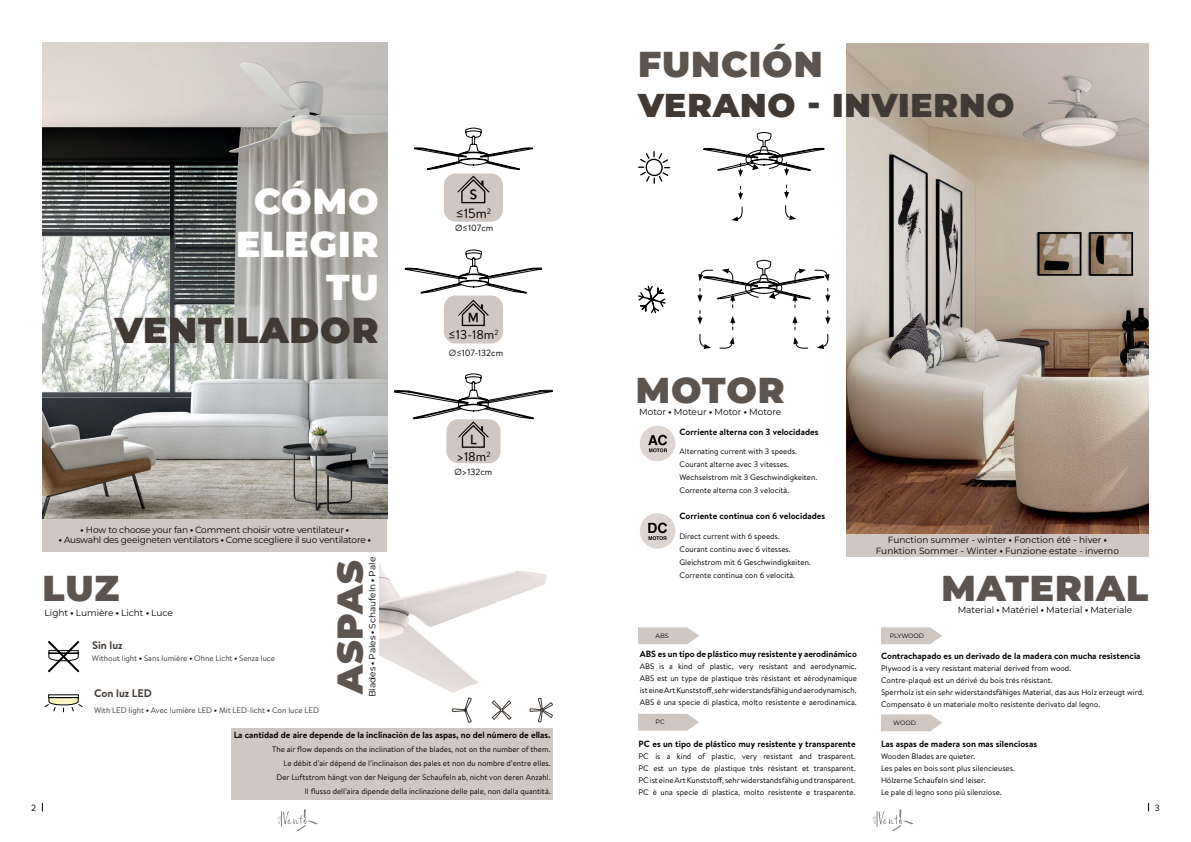
<style>
.page{position:relative;width:1191px;height:842px;background:#fff}
.page>*{position:absolute;margin:0;border:0;box-sizing:border-box;transform-origin:0 0}
.t1{font:900 36px "Montserrat";letter-spacing:.025em;color:#5c554f}
.t2{font:900 36px/43.2px "Montserrat";letter-spacing:.025em;color:#fff;text-align:right}
.t3{font:900 36px "Montserrat";letter-spacing:.025em;color:#413a34}
.t4{font:900 33px "Montserrat";letter-spacing:.025em;color:#413a34}
.t5{font:700 17px "Alesand";color:#000}
.t6{font:700 16.4px "Alesand";color:#000}
.t7{font:13.3px "Brandon Text";color:#000}
.t8{font:12.7px "Brandon Text";color:#000}
.t9{font:700 11px "Brandon Text";color:#413a34}
.t10{font:700 9px "Brandon Text";color:#000}
.t11{font:9px/10.8px "Montserrat";letter-spacing:-.01em;color:#000;text-align:center}
.t12{font:9px "Brandon Text";color:#000}
.t13{font:8px/12px "Brandon Text";color:#000}
.t14{font:8px "Brandon Text";color:#413a34}
.t15{font:6.3px "Montserrat";color:#000}
.s1{font-weight:900}
.s2{font-family:"Montserrat";font-weight:900;color:#000}
</style>
<div class="page">
<svg style="left:873px;top:809px;width:40px;height:22px"></svg>
<svg style="left:278px;top:809px;width:40px;height:22px"></svg>
<div style="left:43px;top:519px;width:344px;height:33px;background:#cfc7c2"></div>
<div style="left:846px;top:534px;width:302px;height:23px;background:#cfc7c2"></div>
<div style="left:231px;top:728px;width:322px;height:71px;background:#cfc7c2"></div>
<svg style="left:697px;top:260px;width:133px;height:89px"></svg>
<svg style="left:638px;top:285px;width:28px;height:29px"></svg>
<img style="left:43px;top:43px;width:344px;height:476px">
<svg style="left:394px;top:128px;width:159px;height:336px"></svg>
<img style="left:380px;top:564px;width:167px;height:134px">
<svg style="left:44px;top:694px;width:39px;height:19px"></svg>
<svg style="left:47px;top:640px;width:33px;height:33px"></svg>
<svg style="left:492px;top:700px;width:19px;height:20px"></svg>
<svg style="left:529px;top:696px;width:24px;height:27px"></svg>
<svg style="left:452px;top:698px;width:20px;height:25px"></svg>
<img style="left:846px;top:44px;width:303px;height:490px">
<svg style="left:638px;top:151px;width:33px;height:33px"></svg>
<svg style="left:703px;top:131px;width:121px;height:91px"></svg>
<div style="left:640px;top:513px;width:35px;height:36px;background:#dcd5d1;border-radius:50%"></div>
<svg style="left:648px;top:523px;width:19px;height:17px"></svg>
<div style="left:640px;top:426px;width:35px;height:35px;background:#dcd5d1;border-radius:50%"></div>
<svg style="left:648px;top:435px;width:19px;height:17px"></svg>
<svg style="left:881px;top:627px;width:61px;height:17px"></svg>
<svg style="left:881px;top:714px;width:61px;height:17px"></svg>
<svg style="left:638px;top:627px;width:61px;height:17px"></svg>
<svg style="left:638px;top:714px;width:61px;height:17px"></svg>
<h1 class="t2" style="left:236px;top:178px;width:144px">CÓMO<br>ELEGIR<br>TU</h1>
<h1 class="t3" style="left:115px;top:306px;width:265px">VENTILADOR</h1>
<p class="t11" style="left:59px;top:524px;width:314px"><span class="s1">·</span> How to choose your fan <span class="s1">·</span> Comment choisir votre ventilateur <span class="s1">·<br>·</span> Auswahl des geeigneten ventilators <span class="s1">·</span> Come scegliere il suo ventilatore <span class="s1">·</span></p>
<h3 class="t5" style="left:470px;top:186px;width:9px">s</h3>
<h3 class="t7" style="left:456px;top:205px;width:37px">≤15m<sup>2</sup></h3>
<p class="t12" style="left:455px;top:222px;width:40px">Ø≤107cm</p>
<h3 class="t6" style="left:468px;top:310px;width:13px">m</h3>
<h3 class="t8" style="left:448px;top:326px;width:52px">≤13-18m<sup>2</sup></h3>
<p class="t12" style="left:449px;top:346px;width:56px">Ø≤107-132cm</p>
<h3 class="t6" style="left:470px;top:432px;width:8px">L</h3>
<h3 class="t8" style="left:456px;top:448px;width:36px">&gt;18m<sup>2</sup></h3>
<p class="t12" style="left:454px;top:466px;width:39px">Ø&gt;132cm</p>
<p class="t11" style="left:366px;top:697px;width:142px;rotate:-90deg">Blades <span class="s1">·</span> Pales <span class="s1">·</span> Schaufeln <span class="s1">·</span> Pale</p>
<p class="t10" style="left:234px;top:729px;width:318px">La cantidad de aire depende de la inclinación de las aspas, no del número de ellas.</p>
<p class="t13" style="left:272px;top:742px;width:280px;line-height:14px;text-align:right">The air flow depends on the inclination of the blades, not on the number of them.<br>Le débit d’air dépend de l’inclinaison des pales et non du nombre d’entre elles.<br>Der Luftstrom hängt von der Neigung der Schaufeln ab, nicht von deren Anzahl.<br>Il flusso dell’aira dipende della inclinazione delle pale, non dalla quantità.</p>
<h1 class="t1" style="left:326px;top:694px;width:136px;rotate:-90deg">ASPAS</h1>
<h1 class="t1" style="left:43px;top:564px;width:78px">LUZ</h1>
<p class="t11" style="left:45px;top:607px;width:130px">Light <span class="s1">·</span> Lumière <span class="s1">·</span> Licht <span class="s1">·</span> Luce</p>
<h3 class="t9" style="left:92px;top:637px;width:32px">Sin luz</h3>
<p class="t14" style="left:92px;top:652px;width:185px">Without light <span class="s2">·</span> Sans lumière <span class="s2">·</span> Ohne Licht <span class="s2">·</span> Senza luce</p>
<h3 class="t9" style="left:94px;top:686px;width:59px">Con luz LED</h3>
<p class="t14" style="left:94px;top:705px;width:226px">With LED light <span class="s2">·</span> Avec lumière LED <span class="s2">·</span> Mit LED-licht <span class="s2">·</span> Con luce LED</p>
<h1 class="t1" style="left:638px;top:41px;width:186px">FUNCIÓN</h1>
<h2 class="t4" style="left:638px;top:83px;width:378px">VERANO - INVIERNO</h2>
<h1 class="t1" style="left:636px;top:366px;width:150px">MOTOR</h1>
<p class="t11" style="left:639px;top:406px;width:144px">Motor <span class="s1">·</span> Moteur <span class="s1">·</span> Motor <span class="s1">·</span> Motore</p>
<p class="t10" style="left:679px;top:425px;width:140px">Corriente alterna con 3 velocidades</p>
<p class="t13" style="left:679px;top:445px;width:139px;line-height:13px">Alternating current with 3 speeds.<br>Courant alterne avec 3 vitesses.<br>Wechselstrom mit 3 Geschwindigkeiten.<br>Corrente alterna con 3 velocità.</p>
<p class="t10" style="left:679px;top:509px;width:147px">Corriente continua con 6 velocidades</p>
<p class="t13" style="left:679px;top:529px;width:133px;line-height:13px">Direct current with 6 speeds.<br>Courant continu avec 6 vitesses.<br>Gleichstrom mit 6 Geschwindigkeiten.<br>Corrente continua con 6 velocità.</p>
<p class="t15" style="left:655px;top:631px;width:15px">ABS</p>
<p class="t10" style="left:640px;top:648px;width:219px">ABS es un tipo de plástico muy resistente y aerodinámico</p>
<p class="t13" style="left:640px;top:660px;width:219px;text-align:justify">ABS is a kind of plastic, very resistant and aerodynamic.<br>ABS est un type de plastique très résistant et aérodynamique ist eine Art Kunststoff, sehr widerstandsfähig und aerodynamisch.<br>ABS è una specie di plastica, molto resistente e aerodinamica.</p>
<p class="t10" style="left:638px;top:738px;width:219px">PC es un tipo de plástico muy resistente y transparente</p>
<p class="t13" style="left:638px;top:750px;width:219px;text-align:justify">PC is a kind of plastic, very resistant and trasparent.<br>PC est un type de plastique très résistant et transparent.<br>PC ist eine Art Kunststoff, sehr widerstandsfähig und transparent.<br>PC è una specie di plastica, molto resistente e trasparente.</p>
<p class="t15" style="left:655px;top:718px;width:11px">PC</p>
<p class="t11" style="left:875px;top:534px;width:245px">Function summer - winter <span class="s1">·</span> Fonction été - hiver <span class="s1">·<br></span>Funktion Sommer - Winter <span class="s1">·</span> Funzione estate - inverno</p>
<h1 class="t1" style="left:941px;top:564px;width:208px">MATERIAL</h1>
<p class="t15" style="left:890px;top:631px;width:36px">PLYWOOD</p>
<p class="t11" style="left:957px;top:604px;width:176px">Material <span class="s1">·</span> Matériel <span class="s1">·</span> Material <span class="s1">·</span> Materiale</p>
<p class="t10" style="left:881px;top:650px;width:261px">Contrachapado es un derivado de la madera con mucha resistencia</p>
<p class="t13" style="left:881px;top:662px;width:264px">Plywood is a very resistant material derived from wood.<br>Contre-plaqué est un dérivé du bois trés résistant.<br>Sperrholz ist ein sehr widerstandsfähiges Material, das aus Holz erzeugt wird.<br>Compensato è un materiale molto resistente derivato dal legno.</p>
<p class="t15" style="left:893px;top:718px;width:24px">WOOD</p>
<p class="t10" style="left:881px;top:738px;width:158px">Las aspas de madera son mas silenciosas</p>
<p class="t13" style="left:881px;top:750px;width:135px">Wooden Blades are quieter.<br>Les pales en bois sont plus silencieuses.<br>Hölzerne Schaufeln sind leiser.<br>Le pale di legno sono più silenziose.</p>
<p class="t12" style="left:31px;top:801px;width:6px">2</p>
<p class="t12" style="left:1154px;top:801px;width:7px">3</p>
</div>
